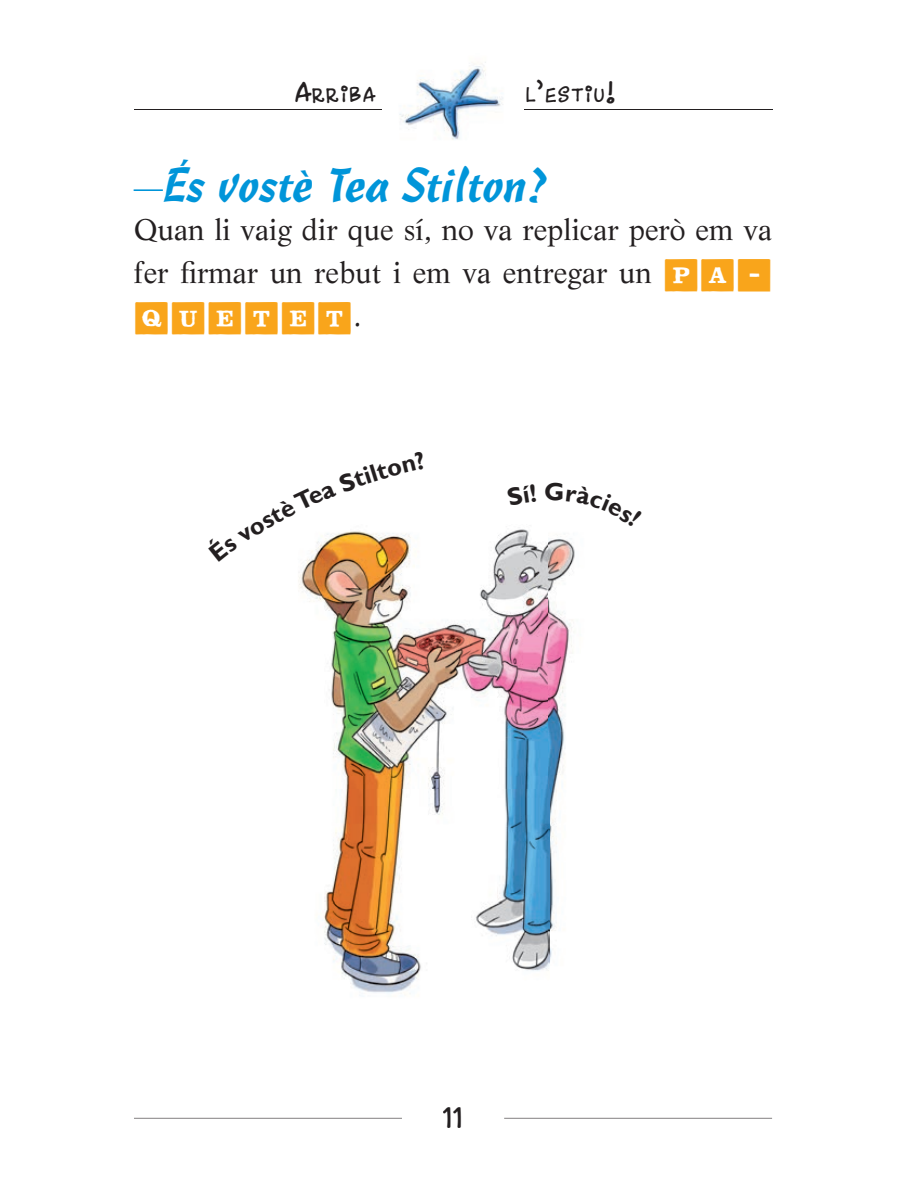
<style>
.page{position:relative;width:905px;height:1187px;background:#fff}
.page>*{position:absolute;margin:0;border:0;box-sizing:border-box;transform-origin:0 0}
.t1{font:47.25px "Cascade Script LT Std";letter-spacing:-.005em;color:#0095d9}
.t2{font:45px "Dance Party";color:#231f20}
.t3{font:700 40.5px "P22 Toy Box Blocks Solid";letter-spacing:.025em;color:#f9a51b}
.t4{font:30.38px "Dance Party";letter-spacing:.055em;color:#231f20}
.t5{font:29.25px/42.8px "Life";color:#231f20}
.s1{font-size:40.5px}
.s2{font-family:"Life";font-size:29.25px}
.s3{font-family:"P22 Toy Box Blocks Solid";font-weight:700;font-size:40.5px;color:#f9a51b}
.s4{font-family:"Life";font-weight:400;font-size:29.25px;color:#231f20}
</style>
<div class="page">
<hr style="left:134px;top:109px;width:638px;height:1px;background:#231f20">
<img style="left:383px;top:62px;width:140px;height:78px">
<img style="left:298px;top:529px;width:277px;height:464px">
<hr style="left:504px;top:1117px;width:268px;height:1px;background:#231f20">
<hr style="left:134px;top:1117px;width:268px;height:1px;background:#231f20">
<img style="left:298px;top:529px;width:127px;height:33px">
<p class="t4" style="left:295px;top:78px;width:81px"><span class="s1">A</span>RRIBA</p>
<p class="t4" style="left:525px;top:78px;width:91px">L<span class="s1">’</span>ESTIU<span class="s1">!</span></p>
<h1 class="t1" style="left:134px;top:157px;width:415px"><span class="s2">—</span>És vostè Tea Stilton?</h1>
<p class="t5" style="left:134px;top:208px;width:639px">Quan li vaig dir que sí, no va replicar però em va fer firmar un rebut i em va entregar un <span class="s3">PA-</span></p>
<h3 class="t3" style="left:134px;top:290px;width:229px">QUETET<span class="s4">.</span></h3>
<h2 class="t2" style="left:443px;top:1092px;width:21px">11</h2>
</div>
